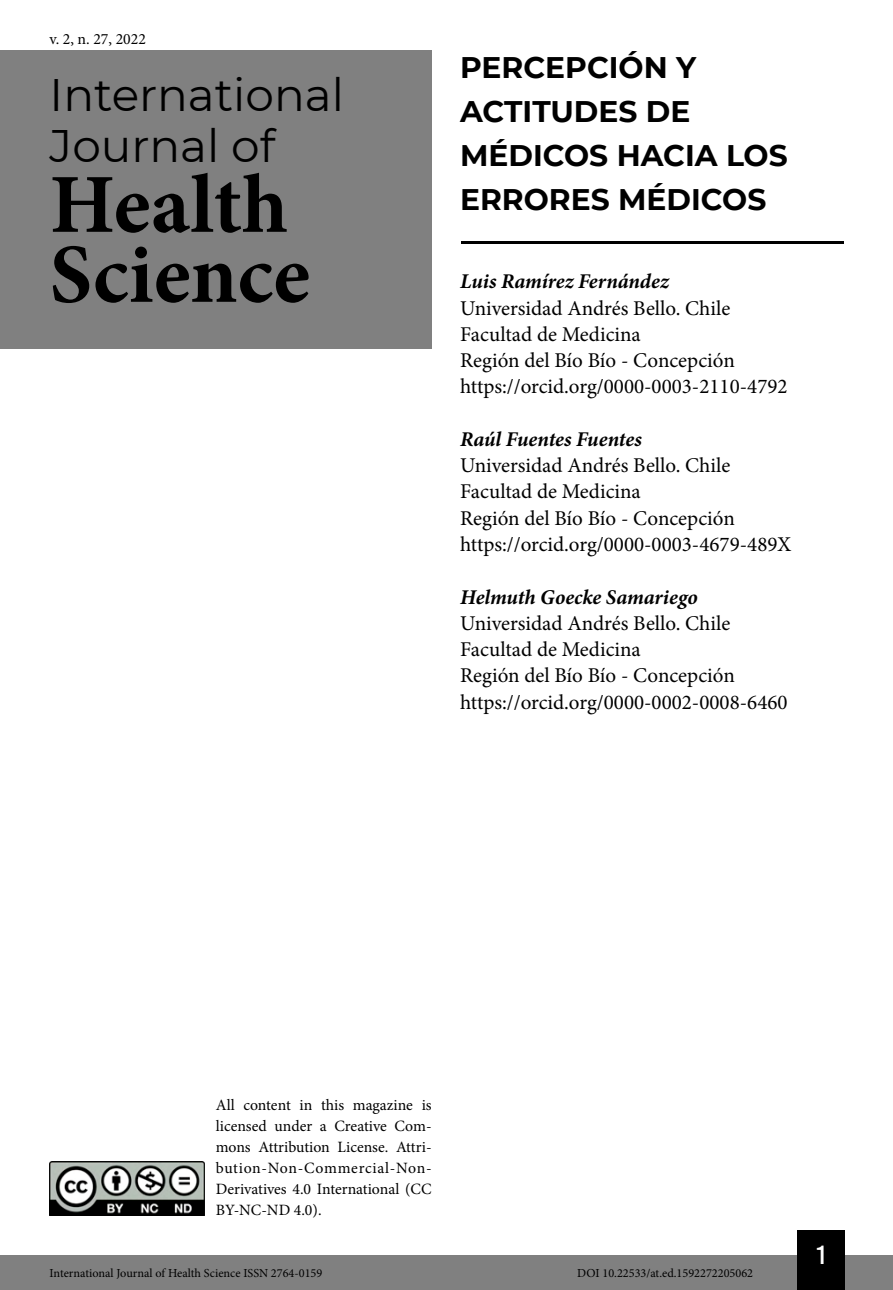
<style>
.page{position:relative;width:893px;height:1290px;background:#fff}
.page>*{position:absolute;margin:0;border:0;box-sizing:border-box;transform-origin:0 0}
.t1{font:700 84px/70px "Minion Pro";color:#000}
.t2{font:45.5px/50.8px "Montserrat";color:#000}
.Título_Artigo{font:700 29.75px/43.8px "Montserrat";color:#000}
.t3{font:26.25px "Bebas Kai";color:#fff}
.Infos_autor{font:21px "Minion Pro";color:#000}
.Autor{font:italic 700 21px "Minion Pro";letter-spacing:-.005em;color:#000}
.t4{font:15.75px/21px "Minion Pro";color:#000;text-align:justify}
.t5{font:12.25px "Minion Pro";color:#000}
</style>
<div class="page">
<div style="left:0;top:1255px;width:893px;height:35px;background:#808080"></div>
<div style="left:797px;top:1230px;width:48px;height:60px;background:#000"></div>
<img style="left:50px;top:1161px;width:154px;height:54px">
<div style="left:0;top:50px;width:432px;height:298px;background:#808080"></div>
<hr style="left:461px;top:241px;width:382px;height:3px;background:#000">
<p class="t4" style="left:50px;top:28px;width:98px">v. 2, n. 27, 2022</p>
<h2 class="t2" style="left:50px;top:68px;width:296px">International<br>Journal of</h2>
<h1 class="t1" style="left:50px;top:169px;width:262px">Health<br>Science</h1>
<p class="Título_Artigo" style="left:460px;top:44px;width:329px">PERCEPCIÓN Y<br>ACTITUDES DE<br>MÉDICOS HACIA LOS<br>ERRORES MÉDICOS</p>
<p class="Autor" style="left:460px;top:267px;width:210px">Luis Ramírez Fernández</p>
<p class="Infos_autor" style="left:460px;top:294px;width:272px">Universidad Andrés Bello. Chile</p>
<p class="Infos_autor" style="left:460px;top:320px;width:182px">Facultad de Medicina</p>
<p class="Infos_autor" style="left:460px;top:346px;width:276px">Región del Bío Bío - Concepción</p>
<p class="Infos_autor" style="left:460px;top:373px;width:329px">https://orcid.org/0000-0003-2110-4792</p>
<p class="Autor" style="left:460px;top:424px;width:183px">Raúl Fuentes Fuentes</p>
<p class="Infos_autor" style="left:460px;top:451px;width:272px">Universidad Andrés Bello. Chile</p>
<p class="Infos_autor" style="left:460px;top:478px;width:182px">Facultad de Medicina</p>
<p class="Infos_autor" style="left:460px;top:504px;width:276px">Región del Bío Bío - Concepción</p>
<p class="Infos_autor" style="left:460px;top:530px;width:333px">https://orcid.org/0000-0003-4679-489X</p>
<p class="Autor" style="left:460px;top:582px;width:239px">Helmuth Goecke Samariego</p>
<p class="Infos_autor" style="left:460px;top:609px;width:272px">Universidad Andrés Bello. Chile</p>
<p class="Infos_autor" style="left:460px;top:635px;width:182px">Facultad de Medicina</p>
<p class="Infos_autor" style="left:460px;top:661px;width:276px">Región del Bío Bío - Concepción</p>
<p class="Infos_autor" style="left:460px;top:688px;width:329px">https://orcid.org/0000-0002-0008-6460</p>
<p class="t4" style="left:216px;top:1095px;width:217px">All content in this magazine is licensed under a Creative Com&shy;mons Attribution License. Attri&shy;bution-Non-Commercial-Non-Derivatives 4.0 International (CC BY-NC-ND 4.0).</p>
<p class="t5" style="left:50px;top:1265px;width:274px">International Journal of Health Science ISSN 2764-0159</p>
<p class="t5" style="left:577px;top:1265px;width:177px">DOI 10.22533/at.ed.1592272205062</p>
<p class="t3" style="left:817px;top:1241px;width:10px">1</p>
</div>
